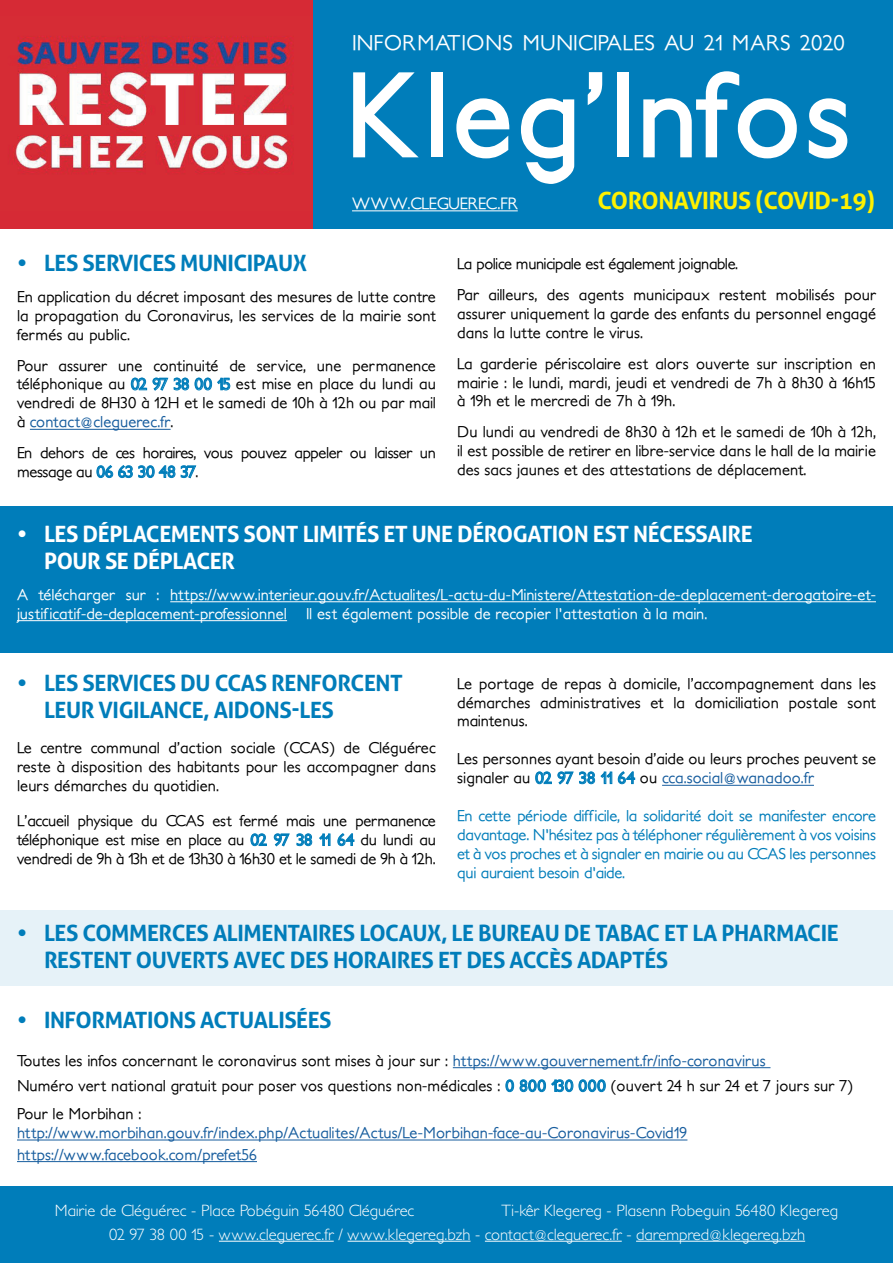
<style>
.page{position:relative;width:893px;height:1263px;background:#fff}
.page>*{position:absolute;margin:0;border:0;box-sizing:border-box;transform-origin:0 0}
.t1{font:700 116.1px "Petita";letter-spacing:.03em;color:#fff}
.t2{font:700 23.7px "Aller";letter-spacing:-.02em;color:#fff101}
.t3{font:700 22.5px/27px "Aller";letter-spacing:-.02em;color:#007dba}
.t4{font:700 22.5px/27px "Aller";letter-spacing:-.02em;color:#fff}
.t5{font:500 21.45px "Petita";letter-spacing:.005em;color:#fff}
.t6{font:300 16.5px/24px "Petita";color:#fff}
.t7{font:500 16.5px "Petita";letter-spacing:-.035em;color:#fff}
.t8{font:500 15.75px/18.9px "Petita";letter-spacing:.01em;color:#000;text-align:justify}
.t9{font:500 15.75px/18.9px "Petita";letter-spacing:.01em;color:#fff}
.t10{font:500 15.75px/18.9px "Petita";letter-spacing:-.01em;color:#007dba;text-align:justify}
.t11{font:500 15.75px/18.9px "Petita";letter-spacing:-.02em;color:#000}
.t12{font:500 15.75px/21.6px "Petita";letter-spacing:.01em;color:#175d9e}
.s1{font-weight:700;color:#007dba}
.s2{color:#175d9e}
</style>
<div class="page">
<div style="left:0;top:506px;width:893px;height:147px;background:#007dba"></div>
<svg style="left:0;top:0;width:314px;height:229px;background:#d24e59"></svg>
<div style="left:314px;top:0;width:579px;height:229px;background:#007dba"></div>
<hr style="left:352px;top:211px;width:166px;height:1px;background:#fff">
<div style="left:0;top:1186px;width:893px;height:77px;background:#007dba"></div>
<hr style="left:219px;top:1241px;width:115px;height:1px;background:#fff">
<hr style="left:348px;top:1241px;width:123px;height:1px;background:#fff">
<hr style="left:485px;top:1241px;width:137px;height:1px;background:#fff">
<hr style="left:636px;top:1241px;width:169px;height:1px;background:#fff">
<hr style="left:30px;top:429px;width:141px;height:1px;background:#175d9e">
<hr style="left:662px;top:785px;width:152px;height:1px;background:#175d9e">
<hr style="left:453px;top:1067px;width:317px;height:1px;background:#175d9e">
<hr style="left:17px;top:1140px;width:670px;height:1px;background:#175d9e">
<hr style="left:17px;top:1161px;width:240px;height:1px;background:#175d9e">
<hr style="left:170px;top:601px;width:706px;height:1px;background:#fff">
<hr style="left:17px;top:620px;width:270px;height:1px;background:#fff">
<div style="left:0;top:910px;width:893px;height:76px;background:#e6f2f8"></div>
<h3 class="t5" style="left:352px;top:30px;width:494px">INFORMATIONS MUNICIPALES AU 21 MARS 2020</h3>
<h1 class="t1" style="left:348px;top:44px;width:504px">Kleg’Infos</h1>
<p class="t7" style="left:352px;top:193px;width:167px">WWW.CLEGUEREC.FR</p>
<h2 class="t2" style="left:597px;top:186px;width:279px">CORONAVIRUS (COVID-19)</h2>
<h3 class="t3" style="left:17px;top:249px;width:291px">• LES SERVICES MUNICIPAUX</h3>
<p class="t8" style="left:17px;top:287px;width:420px">En application du décret imposant des mesures de lutte contre la propagation du Coronavirus, les services de la mairie sont fermés au public.</p>
<p class="t8" style="left:17px;top:356px;width:420px">Pour assurer une continuité de service, une permanence téléphonique au <span class="s1">02 97 38 00 15</span> est mise en place du lundi au vendredi de 8H30 à 12H et le samedi de 10h à 12h ou par mail à <span class="s2">contact@cleguerec.fr</span>.</p>
<p class="t11" style="left:17px;top:444px;width:420px">En dehors de ces horaires, vous pouvez appeler ou laisser un message au <span class="s1">06 63 30 48 37</span>.</p>
<p class="t11" style="left:457px;top:248px;width:420px;line-height:30.9px">La police municipale est également joignable.<br>Par ailleurs, des agents municipaux restent mobilisés pour</p>
<p class="t8" style="left:457px;top:304px;width:420px">assurer uniquement la garde des enfants du personnel engagé dans la lutte contre le virus.</p>
<p class="t8" style="left:457px;top:354px;width:420px">La garderie périscolaire est alors ouverte sur inscription en mairie : le lundi, mardi, jeudi et vendredi de 7h à 8h30 à 16h15 à 19h et le mercredi de 7h à 19h.</p>
<p class="t8" style="left:457px;top:423px;width:420px">Du lundi au vendredi de 8h30 à 12h et le samedi de 10h à 12h, il est possible de retirer en libre-service dans le hall de la mairie des sacs jaunes et des attestations de déplacement.</p>
<h3 class="t4" style="left:44px;top:520px;width:710px;text-indent:-27px">• LES DÉPLACEMENTS SONT LIMITÉS ET UNE DÉROGATION EST NÉCESSAIRE<br>POUR SE DÉPLACER</h3>
<p class="t9" style="left:17px;top:585px;width:860px">A télécharger sur : https://www.interieur.gouv.fr/Actualites/L-actu-du-Ministere/Attestation-de-deplacement-derogatoire-et&shy;justificatif-de-deplacement-professionnel Il est également possible de recopier l'attestation à la main.</p>
<h3 class="t3" style="left:44px;top:669px;width:360px;text-indent:-27px">• LES SERVICES DU CCAS RENFORCENT<br>LEUR VIGILANCE, AIDONS-LES</h3>
<p class="t8" style="left:17px;top:738px;width:420px">Le centre communal d’action sociale (CCAS) de Cléguérec reste à disposition des habitants pour les accompagner dans leurs démarches du quotidien.</p>
<p class="t8" style="left:17px;top:812px;width:420px">L’accueil physique du CCAS est fermé mais une permanence téléphonique est mise en place au <span class="s1">02 97 38 11 64</span> du lundi au vendredi de 9h à 13h et de 13h30 à 16h30 et le samedi de 9h à 12h.</p>
<p class="t8" style="left:457px;top:674px;width:420px">Le portage de repas à domicile, l’accompagnement dans les démarches administratives et la domiciliation postale sont maintenus.</p>
<p class="t8" style="left:457px;top:750px;width:420px">Les personnes ayant besoin d’aide ou leurs proches peuvent se signaler au <span class="s1">02 97 38 11 64</span> ou <span class="s2">cca.social@wanadoo.fr</span></p>
<p class="t10" style="left:457px;top:806px;width:420px">En cette période difficile, la solidarité doit se manifester encore davantage. N'hésitez pas à téléphoner régulièrement à vos voisins et à vos proches et à signaler en mairie ou au CCAS les personnes qui auraient besoin d'aide.</p>
<h3 class="t3" style="left:44px;top:919px;width:796px;text-indent:-27px">• LES COMMERCES ALIMENTAIRES LOCAUX, LE BUREAU DE TABAC ET LA PHARMACIE<br>RESTENT OUVERTS AVEC DES HORAIRES ET DES ACCÈS ADAPTÉS</h3>
<h3 class="t3" style="left:17px;top:1006px;width:316px">• INFORMATIONS ACTUALISÉES</h3>
<p class="t8" style="left:17px;top:1048px;width:838px;line-height:25.5px">Toutes les infos concernant le coronavirus sont mises à jour sur : <span class="s2">https://www.gouvernement.fr/info-coronavirus<br></span>Numéro vert national gratuit pour poser vos questions non-médicales : <span class="s1">0 800 130 000</span> (ouvert 24 h sur 24 et 7 jours sur 7)</p>
<p class="t8" style="left:17px;top:1104px;width:126px">Pour le Morbihan :</p>
<p class="t12" style="left:17px;top:1122px;width:672px">http://www.morbihan.gouv.fr/index.php/Actualites/Actus/Le-Morbihan-face-au-Coronavirus-Covid19 https://www.facebook.com/prefet56</p>
<p class="t6" style="left:55px;top:1198px;width:361px">Mairie de Cléguérec - Place Pobéguin 56480 Cléguérec</p>
<p class="t6" style="left:109px;top:1198px;width:731px;text-indent:392px">Ti-kêr Klegereg - Plasenn Pobeguin 56480 Klegereg<br>02 97 38 00 15 - www.cleguerec.fr / www.klegereg.bzh - contact@cleguerec.fr - darempred@klegereg.bzh</p>
</div>
